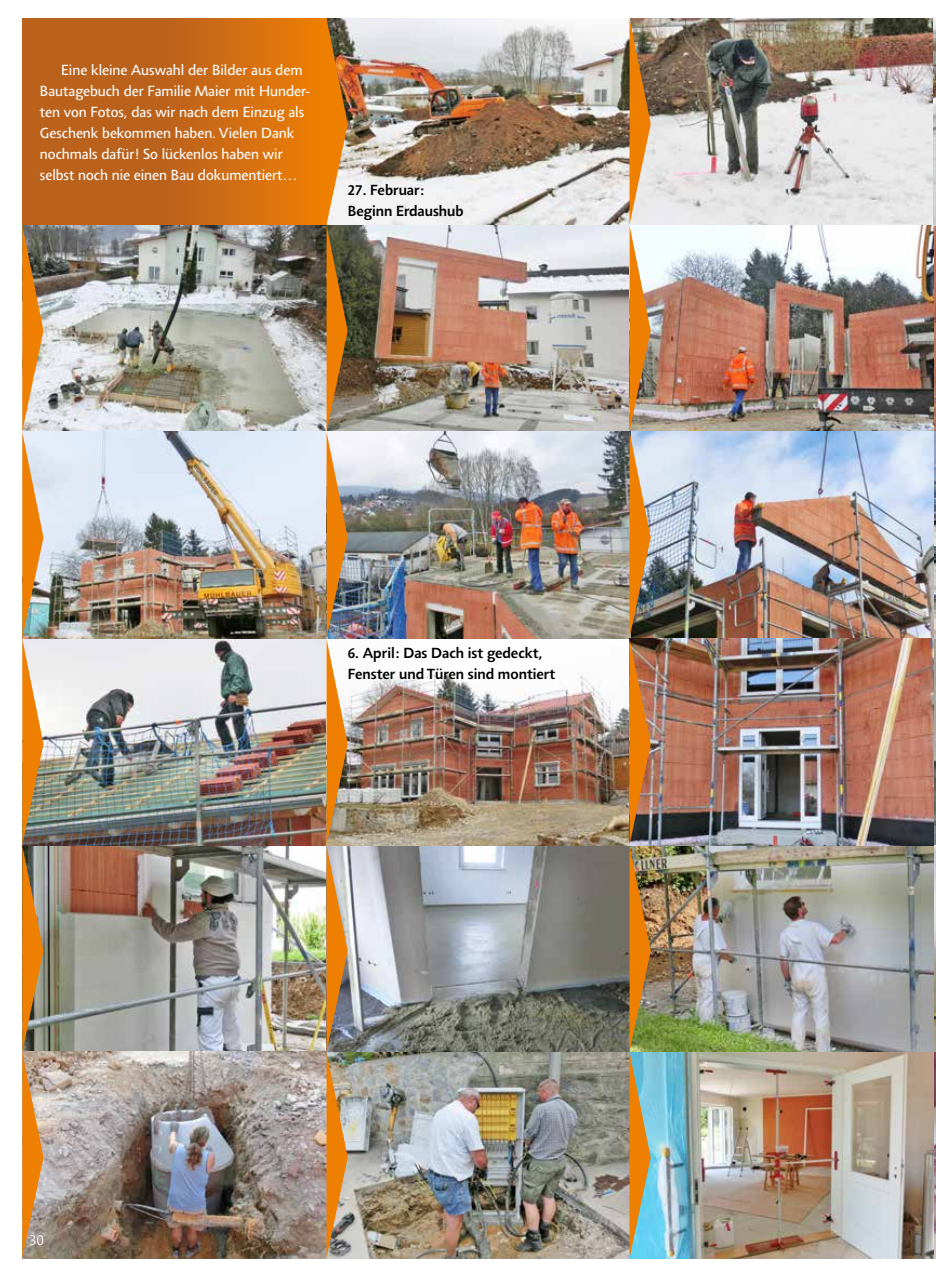
<style>
.page{position:relative;width:936px;height:1276px;background:#fff}
.page>*{position:absolute;margin:0;border:0;box-sizing:border-box;transform-origin:0 0}
.t1{font:15px/21px "Agilita LT Pro";color:#fff}
.t2{font:500 15px/21px "Agilita LT Pro";color:#000}
.t3{font:300 15px "Agilita LT Pro";color:#fff}
</style>
<div class="page">
<img style="left:348px;top:18px;width:281px;height:207px">
<div style="left:22px;top:18px;width:304px;height:207px;background:linear-gradient(to right,#ad5923,#e37809)"></div>
<img style="left:43px;top:225px;width:891px;height:826px">
<img style="left:43px;top:638px;width:283px;height:207px">
<img style="left:348px;top:1051px;width:281px;height:207px">
<img style="left:650px;top:18px;width:283px;height:207px">
<svg style="left:348px;top:845px;width:281px;height:206px;background:#8f9293"></svg>
<img style="left:348px;top:638px;width:281px;height:207px">
<img style="left:650px;top:1051px;width:284px;height:207px">
<img style="left:348px;top:225px;width:281px;height:207px">
<img style="left:43px;top:1051px;width:283px;height:207px">
<img style="left:650px;top:845px;width:284px;height:206px">
<img style="left:43px;top:225px;width:283px;height:207px">
<hr style="left:934px;top:638px;width:1px;height:207px;background:#f1f9fd">
<img style="left:934px;top:1051px;width:1px;height:207px">
<hr style="left:934px;top:225px;width:1px;height:207px;background:#f1f9fd">
<img style="left:650px;top:225px;width:283px;height:207px">
<img style="left:650px;top:432px;width:283px;height:206px">
<hr style="left:933px;top:18px;width:2px;height:207px;background:#fffef3">
<img style="left:43px;top:432px;width:283px;height:206px">
<img style="left:348px;top:432px;width:281px;height:206px">
<hr style="left:934px;top:845px;width:1px;height:206px;background:#fffef3">
<hr style="left:934px;top:432px;width:1px;height:206px;background:#fffef3">
<img style="left:326px;top:18px;width:22px;height:1240px">
<img style="left:22px;top:225px;width:21px;height:1033px">
<img style="left:650px;top:638px;width:283px;height:207px">
<img style="left:629px;top:18px;width:21px;height:1240px">
<p class="t1" style="left:40px;top:59px;width:272px;text-indent:21px">Eine kleine Auswahl der Bilder aus dem Bautagebuch der Familie Maier mit Hunder&shy;ten von Fotos, das wir nach dem Einzug als Geschenk bekommen haben. Vielen Dank nochmals dafür! So lückenlos haben wir selbst noch nie einen Bau dokumentiert…</p>
<p class="t2" style="left:348px;top:180px;width:117px">27. Februar:<br>Beginn Erdaushub</p>
<p class="t2" style="left:348px;top:642px;width:209px">6. April: Das Dach ist gedeckt,<br>Fenster und Türen sind montiert</p>
<p class="t3" style="left:29px;top:1229px;width:16px">30</p>
</div>
